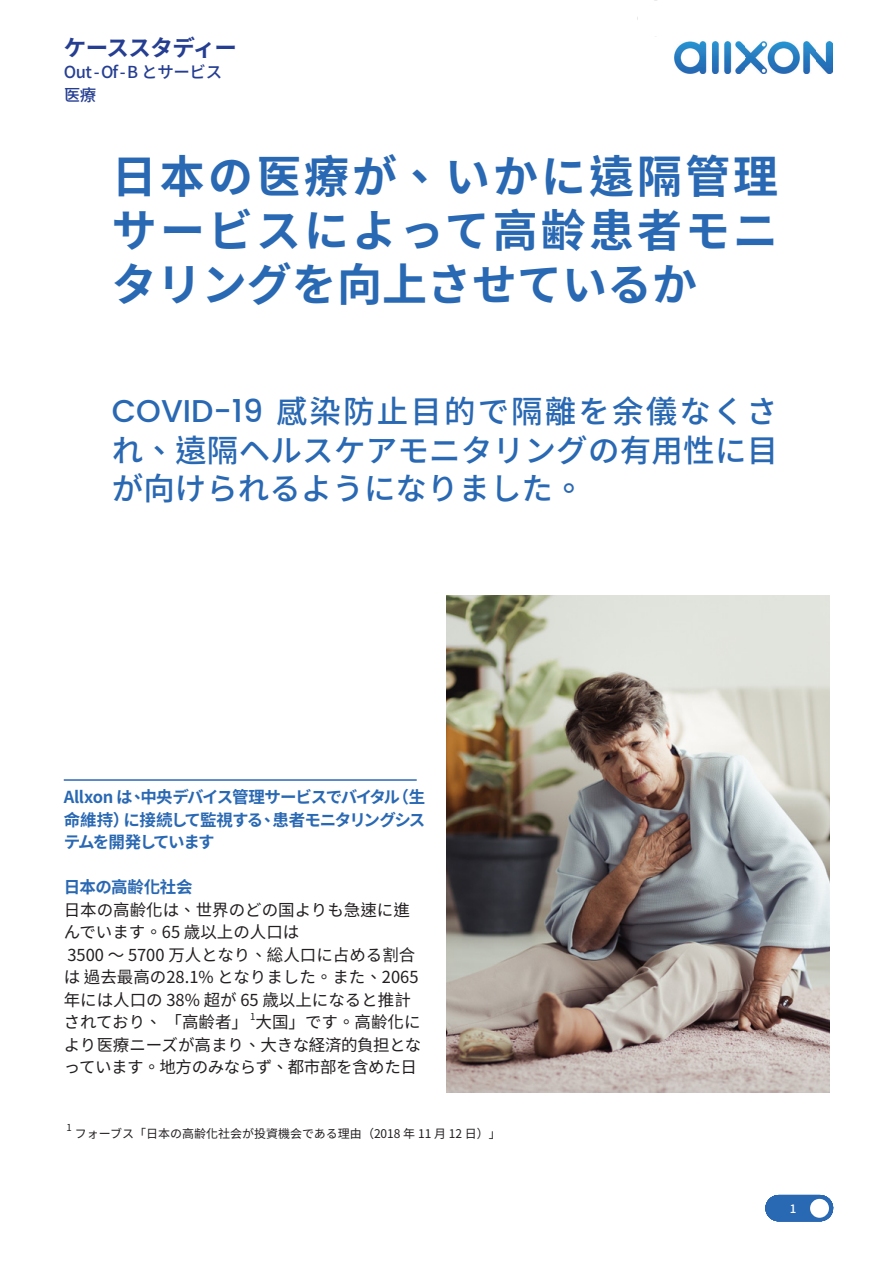
<style>
.page{position:relative;width:893px;height:1263px;background:#fff}
.page>*{position:absolute;margin:0;border:0;box-sizing:border-box;transform-origin:0 0}
.t1{font:700 45px/54px "Noto Sans CJ Ktc";letter-spacing:.065em;color:#2968b3;text-align:justify}
.t2{font:500 31.5px/38.4px "Noto Sans CJ Ktc";letter-spacing:.01em;color:#2968b3;text-align:justify}
.t3{font:700 22.5px "Noto Sans CJ Ktc";letter-spacing:-.025em;color:#253e92}
.t4{font:500 19.35px "Poppins";color:#fff}
.t5{font:16.5px/22.5px "Noto Sans CJ Ktc";color:#231f20}
.小標題{font:700 16.5px/22.5px "Noto Sans CJ Ktc";letter-spacing:-.065em;color:#2968b3;text-align:justify}
.t6{font:500 16.5px "Noto Sans CJ Ktc";letter-spacing:-.025em;color:#253e92}
.小標題-2{font:700 16.5px "Noto Sans CJ Ktc";letter-spacing:-.02em;color:#2968b3}
.t7{font:12px "Noto Sans CJ Ktc";color:#231f20}
.t8{font:9.6px "Noto Sans CJ Ktc";color:#231f20}
.s1{font-family:"Poppins"}
.s2{font-family:"Noto Sans CJ Ktc";font-size:11.55px}
</style>
<div class="page">
<svg style="left:765px;top:1195px;width:69px;height:26px;background:#3e76ba"></svg>
<div style="left:810px;top:1199px;width:19px;height:19px;background:#fff;border-radius:50%"></div>
<img style="left:674px;top:41px;width:159px;height:33px">
<img style="left:446px;top:595px;width:383px;height:498px">
<hr style="left:64px;top:779px;width:353px;height:2px;background:#2968b3">
<p class="t3" style="left:64px;top:35px;width:175px">ケーススタディー</p>
<p class="t6" style="left:64px;top:63px;width:160px">Out - Of - B とサービス</p>
<p class="t6" style="left:64px;top:85px;width:34px">医療</p>
<p class="t1" style="left:112px;top:150px;width:668px">日本の医療が、いかに遠隔管理サービスによって高齢患者モニタリングを向上させているか</p>
<p class="t2" style="left:112px;top:393px;width:668px"><span class="s1">COVID-19</span> 感染防止目的で隔離を余儀なくされ、遠隔ヘルスケアモニタリングの有用性に目が向けられるようになりました。</p>
<p class="小標題" style="left:64px;top:786px;width:363px">Allxon は、中央デバイス管理サービスでバイタル（生命維持）に接続して監視する、患者モニタリングシステムを開発しています</p>
<p class="小標題-2" style="left:64px;top:878px;width:130px">日本の高齢化社会</p>
<p class="t5" style="left:64px;top:899px;width:348px">日本の高齢化は、世界のどの国よりも急速に進んでいます。65 歳以上の人口は</p>
<p class="t5" style="left:64px;top:944px;width:356px">3500 ～ 5700 万人となり、総人口に占める割合は 過去最高の28.1% となりました。また、2065年には人口の 38% 超が 65 歳以上になると推計されており、 「高齢者」</p>
<p class="t8" style="left:250px;top:1011px;width:7px">1</p>
<p class="t5" style="left:64px;top:1011px;width:359px;text-align:justify;text-indent:192px">大国」です。高齢化により医療ニーズが高まり、大きな経済的負担となっています。地方のみならず、都市部を含めた日</p>
<p class="t8" style="left:66px;top:1122px;width:7px">1</p>
<p class="t7" style="left:75px;top:1126px;width:427px">フォーブス「日本の高齢化社会が投資機会である理由（2018 年 11 月 12 日）」</p>
<p class="t4" style="left:780px;top:1197px;width:21px">0 1<span class="s2">1</span></p>
</div>
